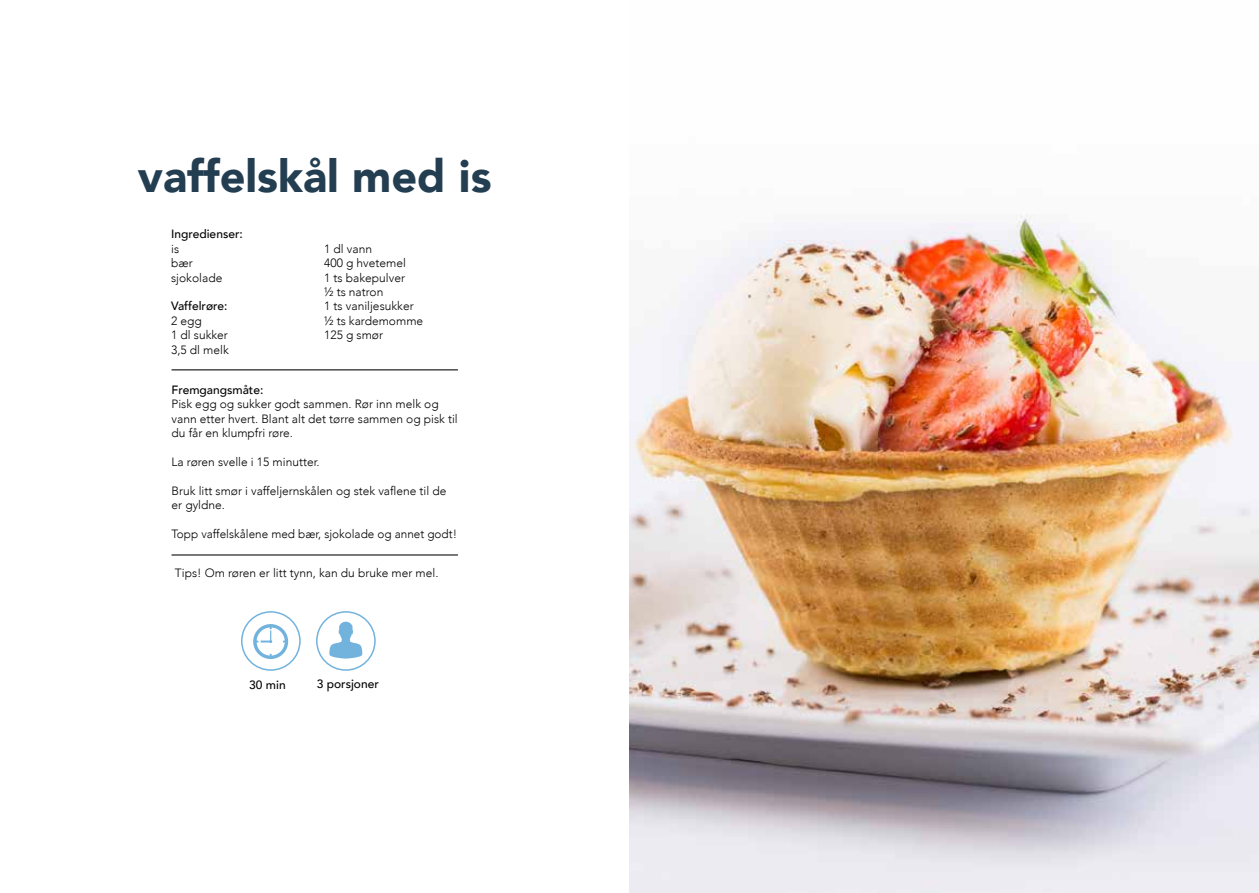
<style>
.page{position:relative;width:1259px;height:893px;background:#fff}
.page>*{position:absolute;margin:0;border:0;box-sizing:border-box;transform-origin:0 0}
.t1{font:900 45px "Avenir";color:#233d51}
.t2{font:300 12px/14.4px "Avenir";color:#000}
.t3{font:500 12px "Avenir";color:#000}
</style>
<div class="page">
<hr style="left:171px;top:369px;width:287px;height:1px;background:#000">
<hr style="left:171px;top:554px;width:287px;height:1px;background:#000">
<div style="left:316px;top:611px;width:60px;height:60px;border:2px solid #72b3dd;border-radius:50%"></div>
<div style="left:241px;top:611px;width:60px;height:60px;border:2px solid #72b3dd;border-radius:50%"></div>
<svg style="left:253px;top:624px;width:35px;height:35px"></svg>
<svg style="left:329px;top:622px;width:33px;height:37px"></svg>
<img style="left:629px;top:214px;width:630px;height:679px">
<h1 class="t1" style="left:138px;top:138px;width:355px">vaffelskål med is</h1>
<p class="t3" style="left:171px;top:224px;width:73px">Ingredienser:</p>
<p class="t2" style="left:171px;top:242px;width:53px">is<br>bær sjokolade</p>
<p class="t3" style="left:171px;top:296px;width:58px">Vaffelrøre:</p>
<p class="t2" style="left:171px;top:314px;width:59px">2 egg<br>1 dl sukker<br>3,5 dl melk</p>
<p class="t2" style="left:324px;top:242px;width:100px">1 dl vann<br>400 g hvetemel<br>1 ts bakepulver<br>½ ts natron<br>1 ts vaniljesukker ½ ts kardemomme<br>125 g smør</p>
<p class="t3" style="left:171px;top:379px;width:93px">Fremgangsmåte:</p>
<p class="t2" style="left:171px;top:397px;width:288px">Pisk egg og sukker godt sammen. Rør inn melk og vann etter hvert. Blant alt det tørre sammen og pisk til du får en klumpfri røre.</p>
<p class="t2" style="left:171px;top:455px;width:150px">La røren svelle i 15 minutter.</p>
<p class="t2" style="left:171px;top:483px;width:276px">Bruk litt smør i vaffeljernskålen og stek vaflene til de er gyldne.</p>
<p class="t2" style="left:171px;top:527px;width:287px">Topp vaffelskålene med bær, sjokolade og annet godt!</p>
<p class="t2" style="left:175px;top:565px;width:265px">Tips! Om røren er litt tynn, kan du bruke mer mel.</p>
<p class="t3" style="left:249px;top:674px;width:38px">30 min</p>
<p class="t3" style="left:317px;top:674px;width:64px">3 porsjoner</p>
</div>
